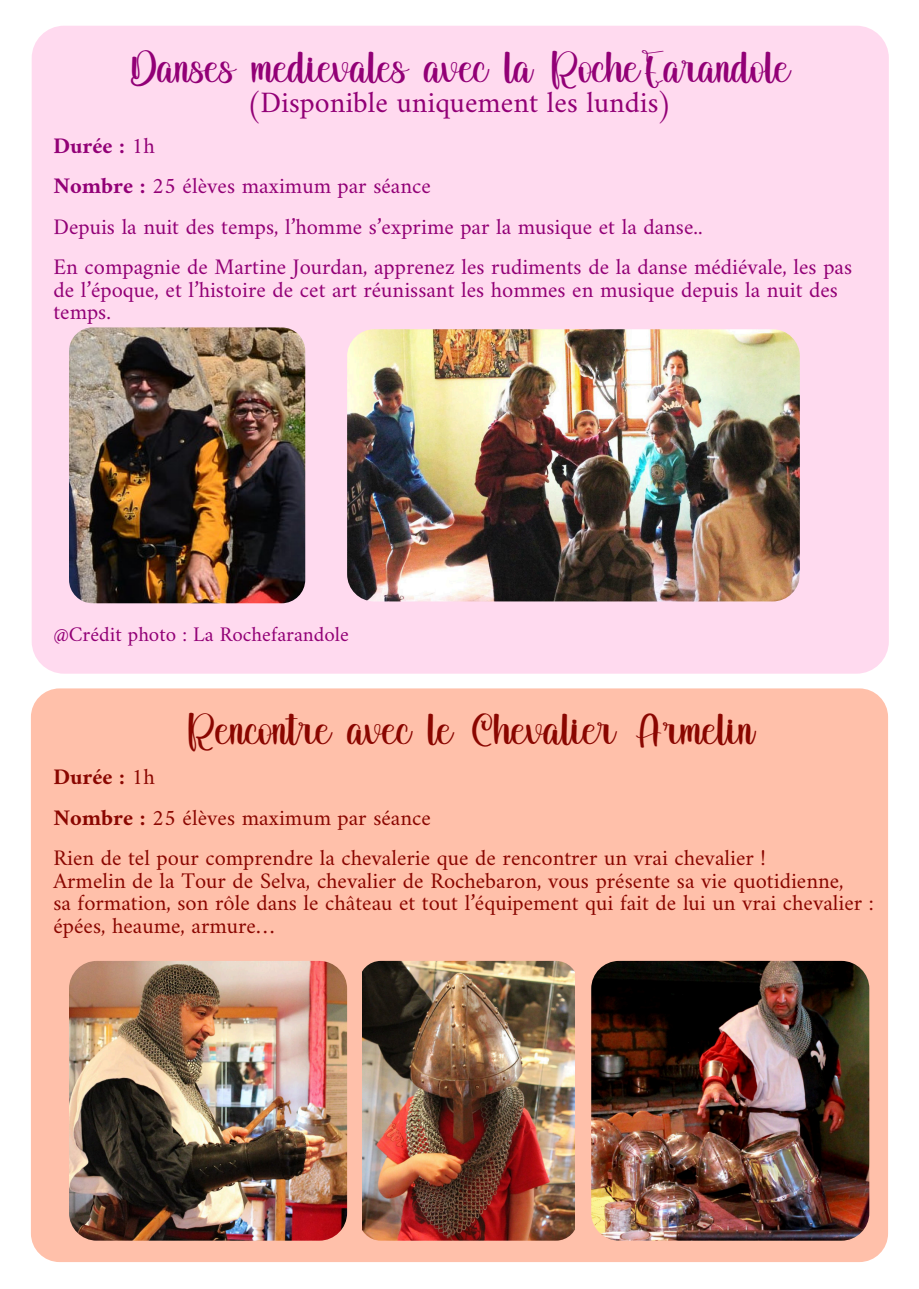
<style>
.page{position:relative;width:919px;height:1289px;background:#fff}
.page>*{position:absolute;margin:0;border:0;box-sizing:border-box;transform-origin:0 0}
.t1{font:45px "Underline";color:#920076}
.t2{font:45px "Underline";color:#8a0600}
.t3{font:30px "Amiri";color:#920076}
.t4{font:22.5px/40.5px "Amiri";color:#8a0600}
.t5{font:22.5px/40.5px "Amiri";color:#920076}
.t6{font:21px "Amiri";color:#920076}
.s1{font-weight:700}
</style>
<div class="page">
<div style="left:32px;top:26px;width:856px;height:647px;background:#ffdaef;border-radius:32px"></div>
<img style="left:347px;top:329px;width:452px;height:272px;border-radius:27px">
<img style="left:69px;top:327px;width:236px;height:276px;border-radius:24px">
<div style="left:31px;top:688px;width:857px;height:573px;background:#ffc0aa;border-radius:29px"></div>
<img style="left:69px;top:960px;width:278px;height:280px;border-radius:28px">
<img style="left:591px;top:960px;width:278px;height:280px;border-radius:28px">
<img style="left:362px;top:960px;width:212px;height:280px">
<h1 class="t1" style="left:129px;top:43px;width:662px">Danses medievales avec la RocheFarandole</h1>
<h2 class="t3" style="left:246px;top:84px;width:427px">(Disponible uniquement les lundis)</h2>
<p class="t5" style="left:53px;top:125px;width:800px"><span class="s1">Durée :</span> 1h<br><span class="s1">Nombre :</span> 25 élèves maximum par séance<br>Depuis la nuit des temps, l’homme s’exprime par la musique et la danse..<br>En compagnie de Martine Jourdan, apprenez les rudiments de la danse médiévale, les pas</p>
<p class="t5" style="left:53px;top:278px;width:786px;line-height:22.5px">de l’époque, et l’histoire de cet art réunissant les hommes en musique depuis la nuit des temps.</p>
<p class="t6" style="left:53px;top:621px;width:297px">@Crédit photo : La Rochefarandole</p>
<h1 class="t2" style="left:187px;top:704px;width:569px">Rencontre avec le Chevaliр Armelin</h1>
<p class="t4" style="left:53px;top:756px;width:713px"><span class="s1">Durée :</span> 1h<br><span class="s1">Nombre :</span> 25 élèves maximum par séance<br>Rien de tel pour comprendre la chevalerie que de rencontrer un vrai chevalier !</p>
<p class="t4" style="left:53px;top:868px;width:821px;line-height:22.5px">Armelin de la Tour de Selva, chevalier de Rochebaron, vous présente sa vie quotidienne,<br>sa formation, son rôle dans le château et tout l’équipement qui fait de lui un vrai chevalier : épées, heaume, armure…</p>
</div>
